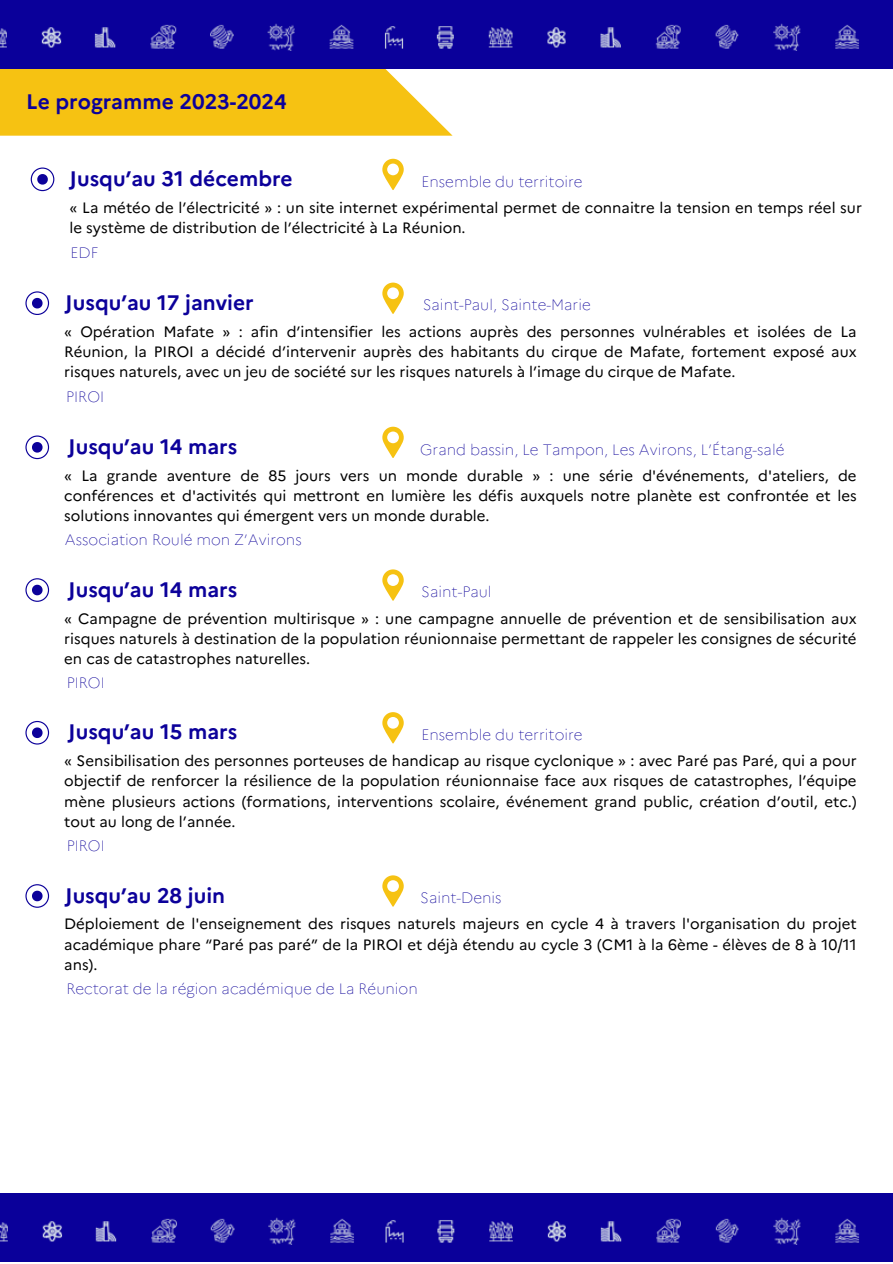
<style>
.page{position:relative;width:893px;height:1264px;background:#fff}
.page>*{position:absolute;margin:0;border:0;box-sizing:border-box;transform-origin:0 0}
.t1{font:700 21px "Marianne";color:#0c019a}
.t2{font:15px/20.2px "Marianne";color:#000;text-align:justify}
.t3{font:100 15px "Marianne";color:#0c019a}
</style>
<div class="page">
<svg style="left:0;top:69px;width:452px;height:67px;background:#f6c624"></svg>
<img style="left:0;top:0;width:892px;height:69px">
<img style="left:0;top:1193px;width:892px;height:68px">
<svg style="left:25px;top:435px;width:24px;height:24px"></svg>
<svg style="left:382px;top:426px;width:21px;height:32px"></svg>
<svg style="left:25px;top:721px;width:24px;height:23px"></svg>
<svg style="left:382px;top:712px;width:21px;height:31px"></svg>
<svg style="left:25px;top:291px;width:24px;height:24px"></svg>
<svg style="left:382px;top:282px;width:21px;height:32px"></svg>
<svg style="left:25px;top:578px;width:24px;height:24px"></svg>
<svg style="left:382px;top:569px;width:21px;height:32px"></svg>
<svg style="left:25px;top:884px;width:24px;height:23px"></svg>
<svg style="left:382px;top:875px;width:21px;height:31px"></svg>
<svg style="left:31px;top:167px;width:23px;height:24px"></svg>
<svg style="left:382px;top:159px;width:21px;height:31px"></svg>
<p class="t1" style="left:26px;top:88px;width:262px">Le programme 2023-2024</p>
<p class="t1" style="left:70px;top:166px;width:225px">Jusqu’au 31 décembre</p>
<p class="t2" style="left:70px;top:197px;width:793px">« La météo de l’électricité » : un site internet expérimental permet de connaitre la tension en temps réel sur le système de distribution de l’électricité à La Réunion.</p>
<p class="t3" style="left:70px;top:244px;width:29px">EDF</p>
<p class="t3" style="left:421px;top:172px;width:163px">Ensemble du territoire</p>
<p class="t1" style="left:65px;top:289px;width:190px">Jusqu’au 17 janvier</p>
<p class="t2" style="left:64px;top:321px;width:793px">« Opération Mafate » : afin d’intensifier les actions auprès des personnes vulnérables et isolées de La Réunion, la PIROI a décidé d’intervenir auprès des habitants du cirque de Mafate, fortement exposé aux risques naturels, avec un jeu de société sur les risques naturels à l’image du cirque de Mafate.</p>
<p class="t3" style="left:423px;top:296px;width:169px">Saint-Paul, Sainte-Marie</p>
<p class="t3" style="left:66px;top:388px;width:40px">PIROI</p>
<p class="t1" style="left:68px;top:433px;width:171px">Jusqu’au 14 mars</p>
<p class="t2" style="left:64px;top:465px;width:793px">« La grande aventure de 85 jours vers un monde durable » : une série d'événements, d'ateliers, de conférences et d'activités qui mettront en lumière les défis auxquels notre planète est confrontée et les solutions innovantes qui émergent vers un monde durable.</p>
<p class="t3" style="left:420px;top:440px;width:366px">Grand bassin, Le Tampon, Les Avirons, L’Étang-salé</p>
<p class="t3" style="left:65px;top:530px;width:238px">Association Roulé mon Z’Avirons</p>
<p class="t1" style="left:68px;top:576px;width:171px">Jusqu’au 14 mars</p>
<p class="t2" style="left:64px;top:608px;width:793px">« Campagne de prévention multirisque » : une campagne annuelle de prévention et de sensibilisation aux risques naturels à destination de la population réunionnaise permettant de rappeler les consignes de sécurité en cas de catastrophes naturelles.</p>
<p class="t3" style="left:421px;top:582px;width:72px">Saint-Paul</p>
<p class="t3" style="left:67px;top:673px;width:40px">PIROI</p>
<p class="t1" style="left:68px;top:719px;width:171px">Jusqu’au 15 mars</p>
<p class="t2" style="left:64px;top:750px;width:793px">« Sensibilisation des personnes porteuses de handicap au risque cyclonique » : avec Paré pas Paré, qui a pour objectif de renforcer la résilience de la population réunionnaise face aux risques de catastrophes, l’équipe mène plusieurs actions (formations, interventions scolaire, événement grand public, création d’outil, etc.) tout au long de l’année.</p>
<p class="t3" style="left:421px;top:725px;width:163px">Ensemble du territoire</p>
<p class="t3" style="left:67px;top:836px;width:40px">PIROI</p>
<p class="t1" style="left:65px;top:882px;width:161px">Jusqu’au 28 juin</p>
<p class="t2" style="left:64px;top:914px;width:793px">Déploiement de l'enseignement des risques naturels majeurs en cycle 4 à travers l'organisation du projet académique phare “Paré pas paré” de la PIROI et déjà étendu au cycle 3 (CM1 à la 6ème - élèves de 8 à 10/11 ans).</p>
<p class="t3" style="left:420px;top:888px;width:83px">Saint-Denis</p>
<p class="t3" style="left:66px;top:979px;width:353px">Rectorat de la région académique de La Réunion</p>
</div>
